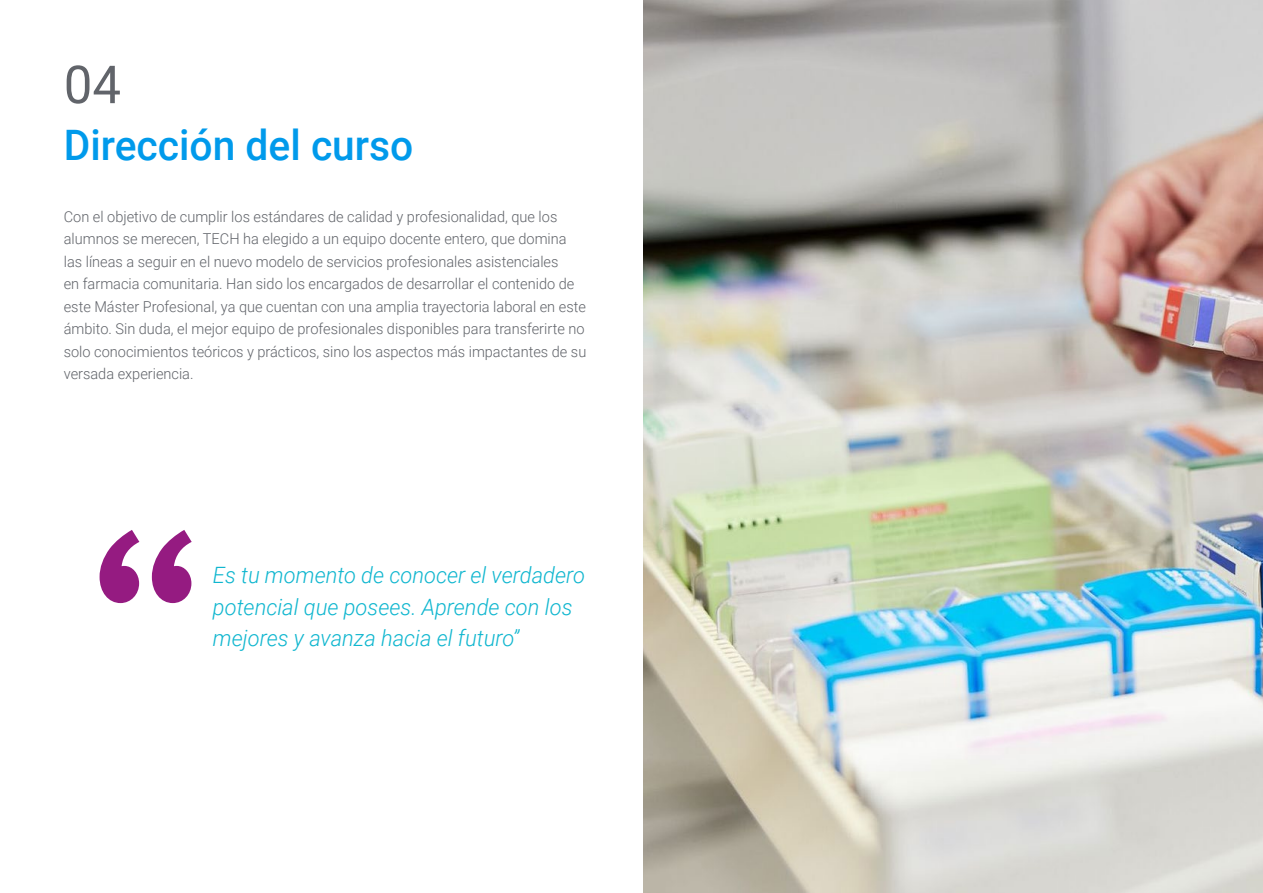
<style>
.page{position:relative;width:1263px;height:893px;background:#fff}
.page>*{position:absolute;margin:0;border:0;box-sizing:border-box;transform-origin:0 0}
.t1{font:52.5px "Roboto";color:#61646a}
.t2{font:500 42px "Roboto";color:#009aeb}
.t3{font:italic 300 22.5px/31.5px "Roboto";color:#0fb6cf}
.t4{font:300 15px/22.5px "Roboto";color:#61646a}
</style>
<div class="page">
<svg style="left:100px;top:530px;width:92px;height:73px"></svg>
<img style="left:643px;top:0;width:620px;height:893px">
<h1 class="t1" style="left:64px;top:48px;width:59px">04</h1>
<h2 class="t2" style="left:64px;top:115px;width:351px">Dirección del curso</h2>
<p class="t4" style="left:64px;top:205px;width:524px">Con el objetivo de cumplir los estándares de calidad y profesionalidad, que los alumnos se merecen, TECH ha elegido a un equipo docente entero, que domina las líneas a seguir en el nuevo modelo de servicios profesionales asistenciales<br>en farmacia comunitaria. Han sido los encargados de desarrollar el contenido de este Máster Profesional, ya que cuentan con una amplia trayectoria laboral en este ámbito. Sin duda, el mejor equipo de profesionales disponibles para transferirte no solo conocimientos teóricos y prácticos, sino los aspectos más impactantes de su versada experiencia.</p>
<h3 class="t3" style="left:213px;top:559px;width:374px">Es tu momento de conocer el verdadero potencial que posees. Aprende con los mejores y avanza hacia el futuro”</h3>
</div>
